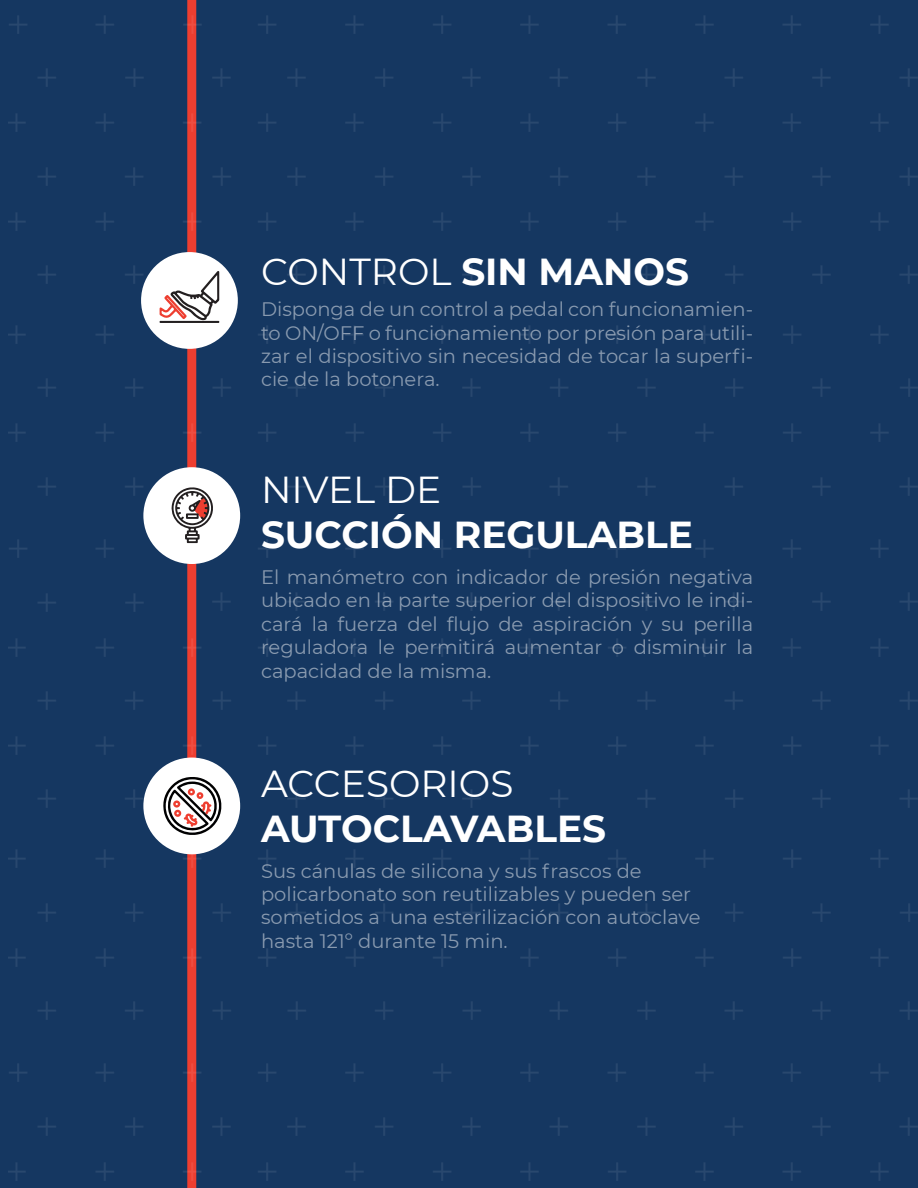
<style>
.page{position:relative;width:918px;height:1188px;background:#153761}
.page>*{position:absolute;margin:0;border:0;box-sizing:border-box;transform-origin:0 0}
.t1{font:300 43.8px "Montserrat";color:#fff}
.t2{font:700 37.5px "Montserrat";color:#fff}
.t3{font:37.5px "Montserrat";color:#fff}
.t4{font:19.5px/23.4px "Montserrat";color:#fff;text-align:justify}
.s1{font-weight:400}
</style>
<div class="page">
<div style="left:187px;top:0;width:9px;height:1188px;background:#ee3e30"></div>
<div style="left:143px;top:467px;width:97px;height:97px;background:#fff;border-radius:50%"></div>
<div style="left:143px;top:758px;width:97px;height:96px;background:#fff;border-radius:50%"></div>
<div style="left:141px;top:252px;width:97px;height:97px;background:#fff;border-radius:50%"></div>
<svg style="left:163px;top:777px;width:58px;height:58px"></svg>
<svg style="left:171px;top:487px;width:42px;height:56px"></svg>
<svg style="left:160px;top:271px;width:60px;height:52px"></svg>
<h2 class="t2" style="left:261px;top:245px;width:429px"><span class="s1">CONTROL</span> SIN MANOS</h2>
<h1 class="t1" style="left:284px;top:245px;width:26px">+</h1>
<h1 class="t1" style="left:372px;top:245px;width:26px">+</h1>
<h1 class="t1" style="left:459px;top:245px;width:26px">+</h1>
<h1 class="t1" style="left:547px;top:245px;width:26px">+</h1>
<h1 class="t1" style="left:634px;top:245px;width:26px">+</h1>
<p class="t4" style="left:261px;top:297px;width:494px">Disponga de un control a pedal con funcionamien&shy;to ON/OFF o funcionamiento por presión para utili&shy;zar el dispositivo sin necesidad de tocar la superfi&shy;cie de la botonera.</p>
<h1 class="t1" style="left:255px;top:305px;width:26px">+</h1>
<h1 class="t1" style="left:342px;top:305px;width:26px">+</h1>
<h1 class="t1" style="left:430px;top:305px;width:26px">+</h1>
<h1 class="t1" style="left:517px;top:305px;width:26px">+</h1>
<h1 class="t1" style="left:605px;top:305px;width:26px">+</h1>
<h1 class="t1" style="left:692px;top:305px;width:26px">+</h1>
<h1 class="t1" style="left:284px;top:358px;width:26px">+</h1>
<h1 class="t1" style="left:372px;top:358px;width:26px">+</h1>
<h2 class="t3" style="left:261px;top:464px;width:182px">NIVEL DE</h2>
<h2 class="t2" style="left:261px;top:508px;width:433px">SUCCIÓN REGULABLE</h2>
<h1 class="t1" style="left:284px;top:457px;width:26px">+</h1>
<h1 class="t1" style="left:372px;top:457px;width:26px">+</h1>
<h1 class="t1" style="left:255px;top:519px;width:26px">+</h1>
<h1 class="t1" style="left:342px;top:519px;width:26px">+</h1>
<h1 class="t1" style="left:430px;top:519px;width:26px">+</h1>
<h1 class="t1" style="left:517px;top:519px;width:26px">+</h1>
<h1 class="t1" style="left:605px;top:519px;width:26px">+</h1>
<h1 class="t1" style="left:284px;top:572px;width:26px">+</h1>
<h1 class="t1" style="left:372px;top:572px;width:26px">+</h1>
<h1 class="t1" style="left:459px;top:572px;width:26px">+</h1>
<h1 class="t1" style="left:547px;top:572px;width:26px">+</h1>
<h1 class="t1" style="left:634px;top:572px;width:26px">+</h1>
<h1 class="t1" style="left:722px;top:572px;width:26px">+</h1>
<h1 class="t1" style="left:255px;top:617px;width:26px">+</h1>
<h1 class="t1" style="left:342px;top:617px;width:26px">+</h1>
<h1 class="t1" style="left:430px;top:617px;width:26px">+</h1>
<h1 class="t1" style="left:517px;top:617px;width:26px">+</h1>
<h1 class="t1" style="left:605px;top:617px;width:26px">+</h1>
<h1 class="t1" style="left:692px;top:617px;width:26px">+</h1>
<p class="t4" style="left:261px;top:565px;width:494px">El manómetro con indicador de presión negativa ubicado en la parte superior del dispositivo le indi&shy;cará la fuerza del flujo de aspiración y su perilla reguladora le permitirá aumentar o disminuir la capacidad de la misma.</p>
<h2 class="t3" style="left:261px;top:758px;width:254px">ACCESORIOS</h2>
<h2 class="t2" style="left:261px;top:802px;width:347px">AUTOCLAVABLES</h2>
<h1 class="t1" style="left:284px;top:769px;width:26px">+</h1>
<h1 class="t1" style="left:372px;top:769px;width:26px">+</h1>
<h1 class="t1" style="left:459px;top:769px;width:26px">+</h1>
<h1 class="t1" style="left:255px;top:829px;width:26px">+</h1>
<h1 class="t1" style="left:342px;top:829px;width:26px">+</h1>
<h1 class="t1" style="left:430px;top:829px;width:26px">+</h1>
<h1 class="t1" style="left:605px;top:829px;width:26px">+</h1>
<h1 class="t1" style="left:284px;top:882px;width:26px">+</h1>
<h1 class="t1" style="left:372px;top:882px;width:26px">+</h1>
<h1 class="t1" style="left:459px;top:882px;width:26px">+</h1>
<h1 class="t1" style="left:547px;top:882px;width:26px">+</h1>
<h1 class="t1" style="left:634px;top:882px;width:26px">+</h1>
<p class="t4" style="left:261px;top:858px;width:441px;text-align:left">Sus cánulas de silicona y sus frascos de policarbonato son reutilizables y pueden ser sometidos a una esterilización con autoclave hasta 121º durante 15 min.</p>
</div>
